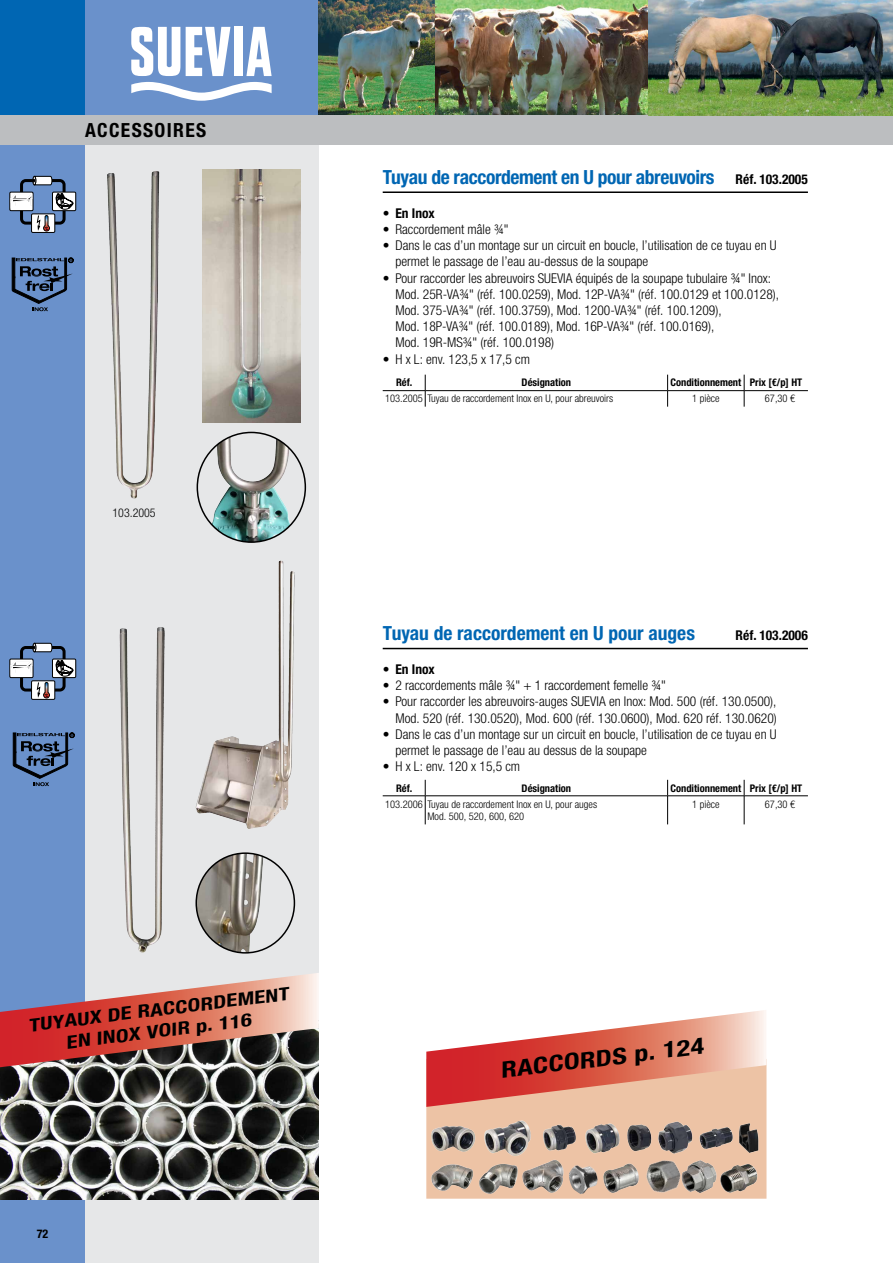
<style>
.page{position:relative;width:893px;height:1263px;background:#fff}
.page>*{position:absolute;margin:0;border:0;box-sizing:border-box;transform-origin:0 0}
.t1{font:700 condensed 22.5px "Helvetica Neue LTW1 G";color:#000;scale:1.25 1}
.t2{font:700 condensed 19.5px "Helvetica Neue LTW1 G";letter-spacing:-.02em;color:#0066b3}
.t3{font:700 condensed 19.5px "Helvetica Neue LTW1 G";color:#0066b3}
.t4{font:700 condensed 19.5px "Helvetica Neue LTW1 G";letter-spacing:.07em;color:#000}
.t5{font:700 condensed 18px/21.6px "Helvetica Neue LTW1 G";color:#000;text-align:center;scale:1.25 1}
.t6{font:300 condensed 13.5px/16.2px "Helvetica Neue LTW1 G";color:#000}
.t7{font:700 condensed 13.5px "Helvetica Neue LTW1 G";color:#000}
.t8{font:300 condensed 12px "Helvetica Neue LTW1 G";color:#000}
.t9{font:700 condensed 12px "Helvetica Neue LTW1 G";color:#000}
.t10{font:300 condensed 10.5px/12.6px "Helvetica Neue LTW1 G";color:#000}
.t11{font:700 condensed 10.5px "Helvetica Neue LTW1 G";color:#000}
.t12{font:700 condensed 4.5px "Helvetica Neue LTW1 G";color:#000}
.s1{font-size:13.5px;color:#000}
.s2{font-weight:300}
</style>
<div class="page">
<div style="left:0;top:0;width:319px;height:1263px;background:#e6e7e8"></div>
<div style="left:85px;top:0;width:234px;height:115px;background:#6a91cb"></div>
<div style="left:0;top:115px;width:85px;height:1148px;background:#6a91cb"></div>
<div style="left:0;top:0;width:85px;height:115px;background:#0066b3"></div>
<img style="left:319px;top:0;width:574px;height:115px">
<svg style="left:186px;top:27px;width:44px;height:49px"></svg>
<div style="left:234px;top:27px;width:8px;height:49px;background:#fff"></div>
<svg style="left:246px;top:27px;width:26px;height:49px"></svg>
<svg style="left:131px;top:27px;width:49px;height:49px"></svg>
<svg style="left:131px;top:82px;width:141px;height:19px"></svg>
<div style="left:0;top:115px;width:893px;height:30px;background:#bcbec0"></div>
<img style="left:0;top:1067px;width:319px;height:132px">
<div style="left:20px;top:179px;width:46px;height:46px;border:3px solid #000;border-radius:4px"></div>
<svg style="left:32px;top:175px;width:21px;height:11px"></svg>
<div style="left:32px;top:214px;width:23px;height:18px;background:#fff"></div>
<div style="left:31px;top:213px;width:24px;height:20px;border:1px solid #000"></div>
<svg style="left:36px;top:215px;width:14px;height:16px"></svg>
<div style="left:10px;top:192px;width:23px;height:19px;background:#fff"></div>
<div style="left:9px;top:192px;width:24px;height:19px;border:1px solid #000"></div>
<svg style="left:11px;top:194px;width:21px;height:14px"></svg>
<svg style="left:52px;top:192px;width:24px;height:19px"></svg>
<div style="left:52px;top:192px;width:24px;height:19px;border:1px solid #000"></div>
<svg style="left:56px;top:193px;width:17px;height:16px"></svg>
<img style="left:107px;top:171px;width:53px;height:328px">
<img style="left:119px;top:627px;width:46px;height:326px">
<img style="left:195px;top:560px;width:100px;height:269px">
<img style="left:197px;top:432px;width:108px;height:110px">
<div style="left:197px;top:432px;width:109px;height:111px;border:2px solid #000;border-radius:50%"></div>
<div style="left:20px;top:646px;width:46px;height:45px;border:3px solid #000;border-radius:4px"></div>
<svg style="left:32px;top:642px;width:21px;height:10px"></svg>
<div style="left:32px;top:681px;width:23px;height:18px;background:#fff"></div>
<div style="left:31px;top:680px;width:24px;height:20px;border:1px solid #000"></div>
<svg style="left:36px;top:681px;width:14px;height:17px"></svg>
<div style="left:10px;top:659px;width:23px;height:19px;background:#fff"></div>
<div style="left:9px;top:659px;width:24px;height:19px;border:1px solid #000"></div>
<svg style="left:11px;top:661px;width:21px;height:14px"></svg>
<svg style="left:52px;top:659px;width:24px;height:19px"></svg>
<div style="left:52px;top:659px;width:24px;height:19px;border:1px solid #000"></div>
<svg style="left:56px;top:660px;width:17px;height:16px"></svg>
<svg style="left:12px;top:258px;width:61px;height:53px"></svg>
<img style="left:197px;top:853px;width:97px;height:100px">
<div style="left:195px;top:852px;width:100px;height:101px;border:2px solid #000;border-radius:50%"></div>
<svg style="left:13px;top:733px;width:61px;height:53px"></svg>
<div style="left:426px;top:1059px;width:340px;height:140px;background:#edc3a5;border:2px solid #edc3a5"></div>
<img style="left:426px;top:1154px;width:56px;height:45px">
<img style="left:472px;top:1157px;width:43px;height:40px">
<img style="left:515px;top:1159px;width:55px;height:40px">
<img style="left:568px;top:1164px;width:27px;height:30px">
<img style="left:595px;top:1163px;width:37px;height:35px">
<img style="left:632px;top:1160px;width:43px;height:38px">
<img style="left:675px;top:1160px;width:36px;height:38px">
<img style="left:711px;top:1154px;width:56px;height:45px">
<hr style="left:383px;top:191px;width:425px;height:2px;background:#000">
<hr style="left:383px;top:648px;width:425px;height:1px;background:#000">
<svg style="left:0;top:973px;width:319px;height:94px"></svg>
<svg style="left:426px;top:1010px;width:340px;height:97px"></svg>
<img style="left:428px;top:1121px;width:48px;height:33px">
<img style="left:481px;top:1120px;width:50px;height:38px">
<img style="left:543px;top:1124px;width:33px;height:27px">
<img style="left:585px;top:1123px;width:35px;height:31px">
<img style="left:627px;top:1124px;width:25px;height:27px">
<img style="left:658px;top:1121px;width:35px;height:33px">
<img style="left:699px;top:1127px;width:34px;height:22px">
<img style="left:739px;top:1123px;width:20px;height:30px">
<img style="left:202px;top:170px;width:98px;height:253px">
<hr style="left:383px;top:390px;width:42px;height:1px;background:#000">
<hr style="left:425px;top:390px;width:243px;height:1px;background:#000">
<svg style="left:425px;top:375px;width:1px;height:32px"></svg>
<hr style="left:668px;top:390px;width:76px;height:1px;background:#000">
<svg style="left:667px;top:375px;width:1px;height:32px"></svg>
<hr style="left:744px;top:390px;width:64px;height:1px;background:#000">
<svg style="left:744px;top:375px;width:1px;height:32px"></svg>
<hr style="left:383px;top:795px;width:42px;height:1px;background:#000">
<hr style="left:425px;top:795px;width:243px;height:1px;background:#000">
<svg style="left:425px;top:780px;width:1px;height:44px"></svg>
<hr style="left:668px;top:795px;width:76px;height:1px;background:#000">
<svg style="left:667px;top:780px;width:1px;height:44px"></svg>
<hr style="left:744px;top:795px;width:64px;height:1px;background:#000">
<svg style="left:744px;top:780px;width:1px;height:44px"></svg>
<p class="t12" style="left:44px;top:226px;width:5px">°C</p>
<h2 class="t4" style="left:85px;top:118px;width:123px">ACCESSOIRES</h2>
<p class="t8" style="left:113px;top:506px;width:45px">103.2005</p>
<p class="t12" style="left:44px;top:692px;width:5px">°C</p>
<h3 class="t5" style="left:27px;top:1014px;width:211px;rotate:-7deg">TUYAUX DE RACCORDEMENT<br>EN INOX VOIR p. 116</h3>
<p class="t9" style="left:37px;top:1226px;width:13px">72</p>
<h2 class="t2" style="left:383px;top:165px;width:427px">Tuyau de raccordement en U pour abreuvoirs <span class="s1">Réf. 103.2005</span></h2>
<p class="t7" style="left:383px;top:205px;width:54px"><span class="s2">•</span> En Inox</p>
<p class="t6" style="left:383px;top:221px;width:127px">• Raccordement mâle ¾"</p>
<p class="t6" style="left:395px;top:237px;width:383px;text-indent:-13px">• Dans le cas d’un montage sur un circuit en boucle, l’utilisation de ce tuyau en U permet le passage de l’eau au-dessus de la soupape</p>
<p class="t6" style="left:395px;top:270px;width:385px;text-indent:-13px">• Pour raccorder les abreuvoirs SUEVIA équipés de la soupape tubulaire ¾" Inox:<br>Mod. 25R-VA¾" (réf. 100.0259), Mod. 12P-VA¾" (réf. 100.0129 et 100.0128), Mod. 375-VA¾" (réf. 100.3759), Mod. 1200-VA¾" (réf. 100.1209),<br>Mod. 18P-VA¾" (réf. 100.0189), Mod. 16P-VA¾" (réf. 100.0169),<br>Mod. 19R-MS¾" (réf. 100.0198)</p>
<p class="t6" style="left:383px;top:351px;width:149px">• H x L: env. 123,5 x 17,5 cm</p>
<p class="t11" style="left:396px;top:376px;width:18px">Réf.</p>
<p class="t11" style="left:522px;top:376px;width:51px">Désignation</p>
<p class="t11" style="left:670px;top:376px;width:133px">Conditionnement Prix [€/p] HT</p>
<p class="t10" style="left:385px;top:392px;width:230px">103.2005 Tuyau de raccordement Inox en U, pour abreuvoirs</p>
<p class="t10" style="left:692px;top:392px;width:29px">1 pièce</p>
<p class="t10" style="left:765px;top:392px;width:32px">67,30 €</p>
<h2 class="t3" style="left:383px;top:622px;width:314px">Tuyau de raccordement en U pour auges</h2>
<p class="t7" style="left:736px;top:627px;width:74px">Réf. 103.2006</p>
<p class="t7" style="left:383px;top:661px;width:54px"><span class="s2">•</span> En Inox</p>
<p class="t6" style="left:383px;top:677px;width:285px">• 2 raccordements mâle ¾" + 1 raccordement femelle ¾"</p>
<p class="t6" style="left:383px;top:694px;width:396px;text-align:right">• Pour raccorder les abreuvoirs-auges SUEVIA en Inox: Mod. 500 (réf. 130.0500),<br>Mod. 520 (réf. 130.0520), Mod. 600 (réf. 130.0600), Mod. 620 réf. 130.0620)</p>
<p class="t6" style="left:395px;top:726px;width:383px;text-indent:-13px">• Dans le cas d’un montage sur un circuit en boucle, l’utilisation de ce tuyau en U permet le passage de l’eau au dessus de la soupape</p>
<p class="t6" style="left:383px;top:758px;width:139px">• H x L: env. 120 x 15,5 cm</p>
<p class="t11" style="left:396px;top:781px;width:18px">Réf.</p>
<p class="t11" style="left:522px;top:781px;width:51px">Désignation</p>
<p class="t11" style="left:670px;top:781px;width:133px">Conditionnement Prix [€/p] HT</p>
<p class="t10" style="left:427px;top:798px;width:171px;text-indent:-42px">103.2006 Tuyau de raccordement Inox en U, pour auges<br>Mod. 500, 520, 600, 620</p>
<p class="t10" style="left:692px;top:798px;width:29px">1 pièce</p>
<p class="t10" style="left:765px;top:798px;width:32px">67,30 €</p>
<h1 class="t1" style="left:499px;top:1057px;width:165px;rotate:-7deg">RACCORDS p. 124</h1>
</div>
